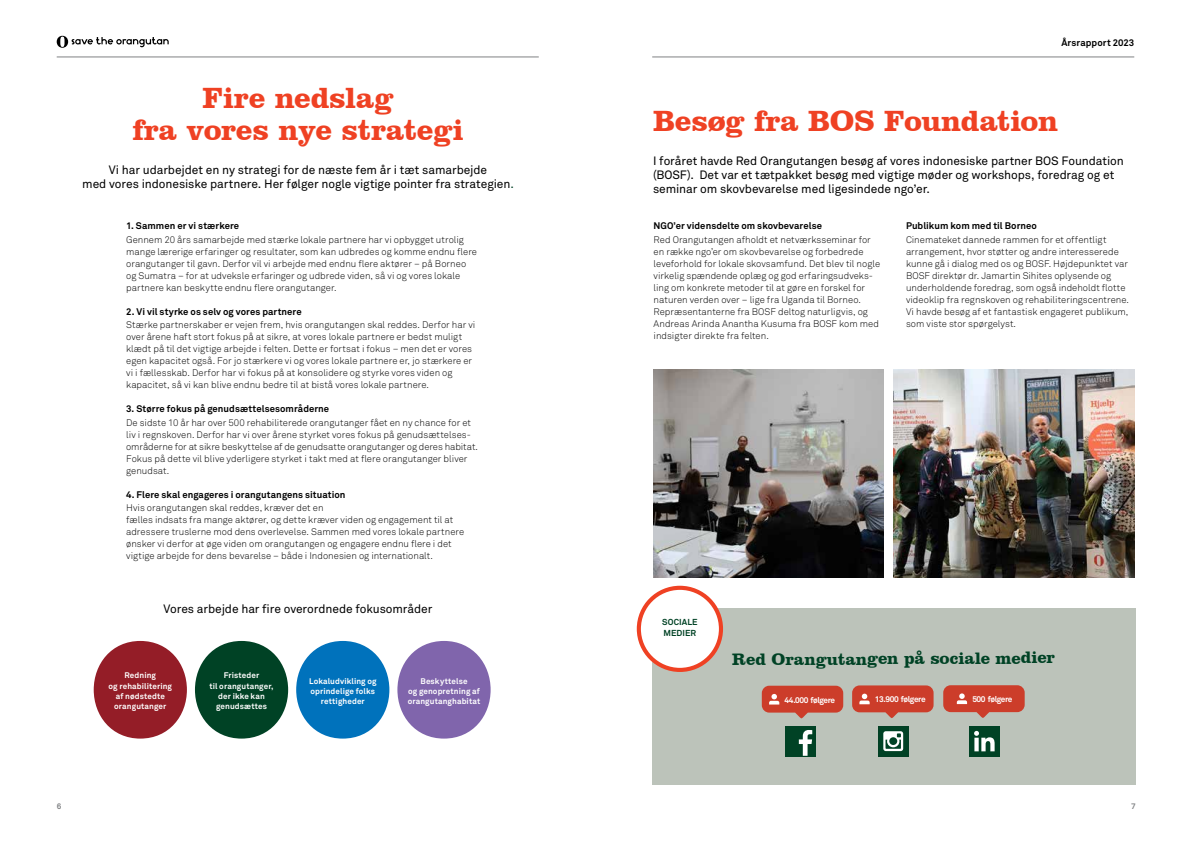
<style>
.page{position:relative;width:1191px;height:842px;background:#fff}
.page>*{position:absolute;margin:0;border:0;box-sizing:border-box;transform-origin:0 0}
.t1{font:700 30px/32px "Clarendon BT";letter-spacing:-.015em;color:#ef4123;text-align:center}
.t2{font:700 17px "Clarendon BT";letter-spacing:-.01em;color:#004225}
.t3{font:12px/14px "Akkurat";letter-spacing:-.005em;color:#000}
.t4{font:300 9.5px/12px "Akkurat";color:#000}
.t5{font:700 9.5px "Akkurat";letter-spacing:.005em;color:#000}
.t6{font:700 8.6px/10.3px "Akkurat";letter-spacing:.005em;color:#004225}
.t7{font:700 8.2px "Akkurat";letter-spacing:-.05em;color:#fff}
.t8{font:700 8.1px/10.2px "Akkurat";letter-spacing:.015em;color:#fff;text-align:center}
.t9{font:700 8px "Akkurat";color:#808284}
.s1{color:#004225}
</style>
<div class="page">
<hr style="left:57px;top:57px;width:482px;height:1px;background:#808284">
<hr style="left:652px;top:57px;width:482px;height:1px;background:#808284">
<svg style="left:57px;top:36px;width:112px;height:12px"></svg>
<div style="left:652px;top:608px;width:483px;height:177px;background:#bcc3ba"></div>
<img style="left:893px;top:369px;width:241px;height:209px">
<img style="left:653px;top:369px;width:230px;height:209px">
<svg style="left:762px;top:686px;width:81px;height:32px"></svg>
<svg style="left:852px;top:685px;width:81px;height:33px"></svg>
<svg style="left:943px;top:685px;width:81px;height:33px"></svg>
<div style="left:785px;top:726px;width:30px;height:30px;background:#004225"></div>
<svg style="left:799px;top:730px;width:13px;height:26px"></svg>
<svg style="left:878px;top:726px;width:30px;height:30px"></svg>
<div style="left:969px;top:726px;width:30px;height:30px;background:#004225"></div>
<svg style="left:974px;top:731px;width:20px;height:20px"></svg>
<div style="left:639px;top:588px;width:82px;height:82px;background:#fff;border-radius:50%"></div>
<div style="left:637px;top:586px;width:86px;height:86px;border:4px solid #ef4123;border-radius:50%"></div>
<div style="left:94px;top:641px;width:93px;height:98px;background:#941d27;border-radius:50%"></div>
<div style="left:195px;top:641px;width:93px;height:98px;background:#004225;border-radius:50%"></div>
<div style="left:296px;top:641px;width:93px;height:98px;background:#0072bc;border-radius:50%"></div>
<div style="left:397px;top:641px;width:93px;height:98px;background:#8065ac;border-radius:50%"></div>
<h1 class="t1" style="left:132px;top:81px;width:332px">Fire nedslag<br>fra vores nye strategi</h1>
<p class="t3" style="left:82px;top:164px;width:433px;text-align:center">Vi har udarbejdet en ny strategi for de næste fem år i tæt samarbejde<br>med vores indonesiske partnere. Her følger nogle vigtige pointer fra strategien<span class="s1">.</span></p>
<p class="t5" style="left:126px;top:221px;width:115px">1. Sammen er vi stærkere</p>
<p class="t4" style="left:126px;top:234px;width:352px">Gennem 20 års samarbejde med stærke lokale partnere har vi opbygget utrolig mange lærerige erfaringer og resultater, som kan udbredes og komme endnu flere orangutanger til gavn. Derfor vil vi arbejde med endnu flere aktører – på Borneo og Sumatra – for at udveksle erfaringer og udbrede viden, så vi og vores lokale partnere kan beskytte endnu flere orangutanger.</p>
<p class="t5" style="left:126px;top:306px;width:177px">2. Vi vil styrke os selv og vores partnere</p>
<p class="t4" style="left:126px;top:319px;width:351px">Stærke partnerskaber er vejen frem, hvis orangutangen skal reddes. Derfor har vi over årene haft stort fokus på at sikre, at vores lokale partnere er bedst muligt klædt på til det vigtige arbejde i felten. Dette er fortsat i fokus – men det er vores egen kapacitet også. For jo stærkere vi og vores lokale partnere er, jo stærkere er vi i fællesskab. Derfor har vi fokus på at konsolidere og styrke vores viden og kapacitet, så vi kan blive endnu bedre til at bistå vores lokale partnere.</p>
<p class="t5" style="left:126px;top:404px;width:204px">3. Større fokus på genudsættelsesområderne</p>
<p class="t4" style="left:126px;top:417px;width:353px">De sidste 10 år har over 500 rehabiliterede orangutanger fået en ny chance for et liv i regnskoven. Derfor har vi over årene styrket vores fokus på genudsættelses&shy;områderne for at sikre beskyttelse af de genudsatte orangutanger og deres habitat.<br>Fokus på dette vil blive yderligere styrket i takt med at flere orangutanger bliver genudsat.</p>
<p class="t5" style="left:126px;top:489px;width:221px">4. Flere skal engageres i orangutangens situation</p>
<p class="t4" style="left:126px;top:502px;width:339px">Hvis orangutangen skal reddes, kræver det en<br>fælles indsats fra mange aktører, og dette kræver viden og engagement til at adressere truslerne mod dens overlevelse. Sammen med vores lokale partnere ønsker vi derfor at øge viden om orangutangen og engagere endnu flere i det vigtige arbejde for dens bevarelse – både i Indonesien og internationalt.</p>
<p class="t3" style="left:164px;top:602px;width:270px">Vores arbejde har fire overordnede fokusområder</p>
<p class="t8" style="left:109px;top:671px;width:65px">Redning<br>og rehabilitering af nødstedte orangutanger</p>
<p class="t8" style="left:209px;top:671px;width:66px">Fristeder<br>til orangutanger, der ikke kan genudsættes</p>
<p class="t8" style="left:309px;top:676px;width:69px">Lokaludvikling og oprindelige folks rettigheder</p>
<p class="t8" style="left:408px;top:676px;width:74px">Beskyttelse<br>og genopretning af orangutanghabitat</p>
<p class="t5" style="left:1061px;top:38px;width:74px">Årsrapport 2023</p>
<h1 class="t1" style="left:653px;top:103px;width:406px">Besøg fra BOS Foundation</h1>
<p class="t3" style="left:653px;top:154px;width:472px">I foråret havde Red Orangutangen besøg af vores indonesiske partner BOS Foundation (BOSF). Det var et tætpakket besøg med vigtige møder og workshops, foredrag og et seminar om skovbevarelse med ligesindede ngo’er.</p>
<p class="t5" style="left:653px;top:221px;width:170px">NGO’er vidensdelte om skovbevarelse</p>
<p class="t4" style="left:653px;top:234px;width:228px">Red Orangutangen afholdt et netværksseminar for en række ngo’er om skovbevarelse og forbedrede leveforhold for lokale skovsamfund. Det blev til nogle virkelig spændende oplæg og god erfaringsudveks&shy;ling om konkrete metoder til at gøre en forskel for naturen verden over – lige fra Uganda til Borneo.<br>Repræsentanterne fra BOSF deltog naturligvis, og Andreas Arinda Anantha Kusuma fra BOSF kom med indsigter direkte fra felten.</p>
<p class="t5" style="left:906px;top:221px;width:132px">Publikum kom med til Borneo</p>
<p class="t4" style="left:906px;top:234px;width:224px">Cinemateket dannede rammen for et offentligt arrangement, hvor støtter og andre interesserede kunne gå i dialog med os og BOSF. Højdepunktet var BOSF direktør dr. Jamartin Sihites oplysende og underholdende foredrag, som også indeholdt flotte videoklip fra regnskoven og rehabiliteringscentrene.<br>Vi havde besøg af et fantastisk engageret publikum, som viste stor spørgelyst.</p>
<p class="t6" style="left:662px;top:617px;width:37px">SOCIALE<br>MEDIER</p>
<h2 class="t2" style="left:732px;top:648px;width:324px">Red Orangutangen på sociale medier</h2>
<p class="t7" style="left:784px;top:695px;width:52px">44.000 følgere</p>
<p class="t7" style="left:875px;top:695px;width:52px">13.900 følgere</p>
<p class="t7" style="left:972px;top:695px;width:42px">500 følgere</p>
<p class="t9" style="left:57px;top:802px;width:6px">6</p>
<p class="t9" style="left:1131px;top:802px;width:6px">7</p>
</div>
